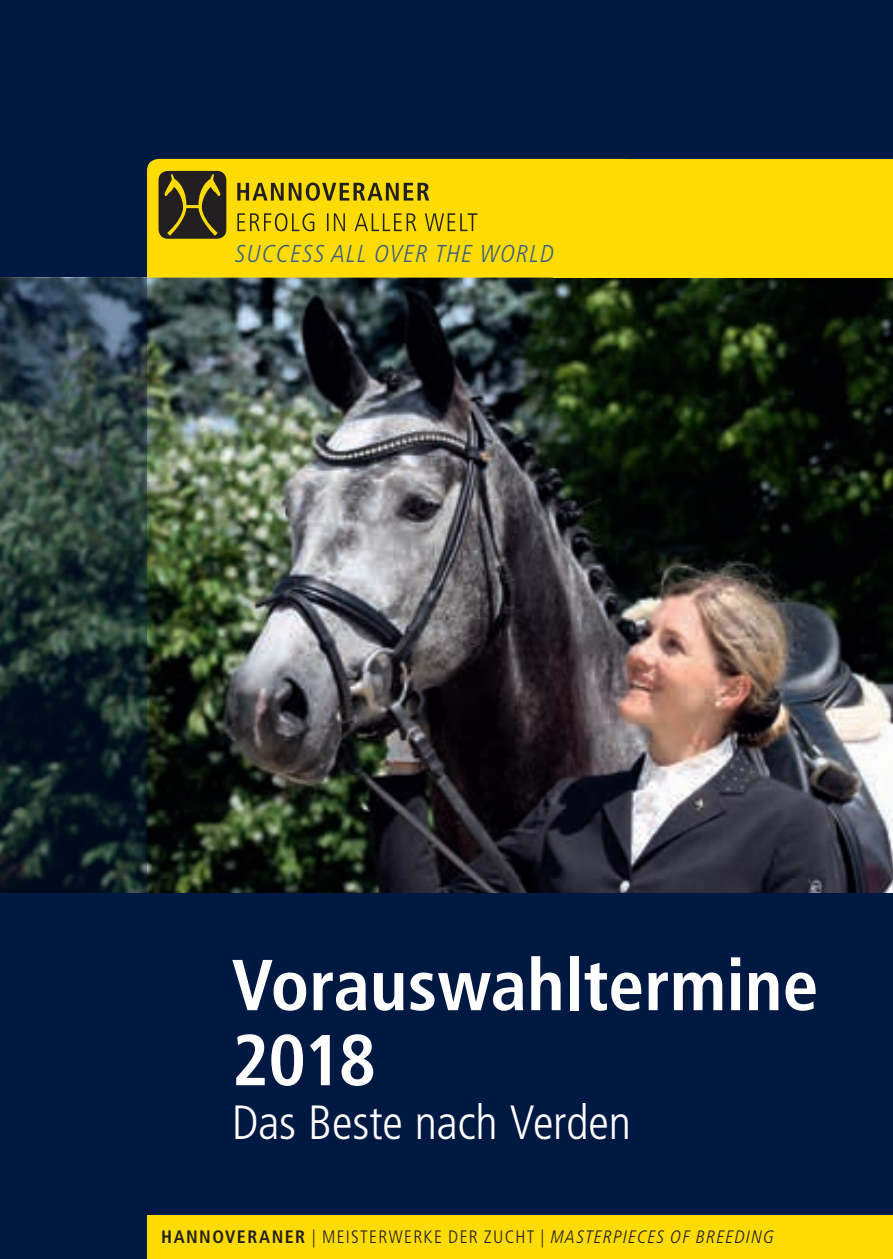
<style>
.page{position:relative;width:893px;height:1259px;background:#001942}
.page>*{position:absolute;margin:0;border:0;box-sizing:border-box;transform-origin:0 0}
.t1{font:700 condensed 72px/75px "Frutiger LT Pro";color:#fff}
.t2{font:300 condensed 48px "Frutiger LT Pro";letter-spacing:-.005em;color:#fff}
.t3{font:italic 300 condensed 24.3px "Frutiger LT Pro";letter-spacing:.05em;color:#3b5e83}
.t4{font:italic 300 condensed 18px "Frutiger LT Pro";letter-spacing:.07em;color:#231f20}
.s1{font-weight:700;font-style:normal}
.s2{font-style:normal}
</style>
<div class="page">
<img style="left:147px;top:278px;width:746px;height:614px">
<div style="left:147px;top:1215px;width:746px;height:44px;background:#ffdc01"></div>
<svg style="left:0;top:278px;width:147px;height:614px"></svg>
<div style="left:554px;top:159px;width:339px;height:119px;background:#ffdc01"></div>
<div style="left:147px;top:159px;width:407px;height:119px;background:#ffdc01"></div>
<div style="left:159px;top:171px;width:67px;height:68px;background:#231f20;border-radius:9px"></div>
<svg style="left:164px;top:174px;width:56px;height:62px"></svg>
<svg style="left:237px;top:213px;width:240px;height:18px"></svg>
<svg style="left:237px;top:182px;width:192px;height:19px"></svg>
<h3 class="t3" style="left:236px;top:240px;width:320px">SUCCESS ALL OVER THE WORLD</h3>
<h1 class="t1" style="left:232px;top:948px;width:588px">Vorauswahltermine<br>2018</h1>
<h2 class="t2" style="left:232px;top:1095px;width:401px">Das Beste nach Verden</h2>
<p class="t4" style="left:161px;top:1226px;width:614px"><span class="s1">HANNOVERANER</span> <span class="s2">| MEISTERWERKE DER ZUCHT</span> | MASTERPIECES OF BREEDING</p>
</div>
